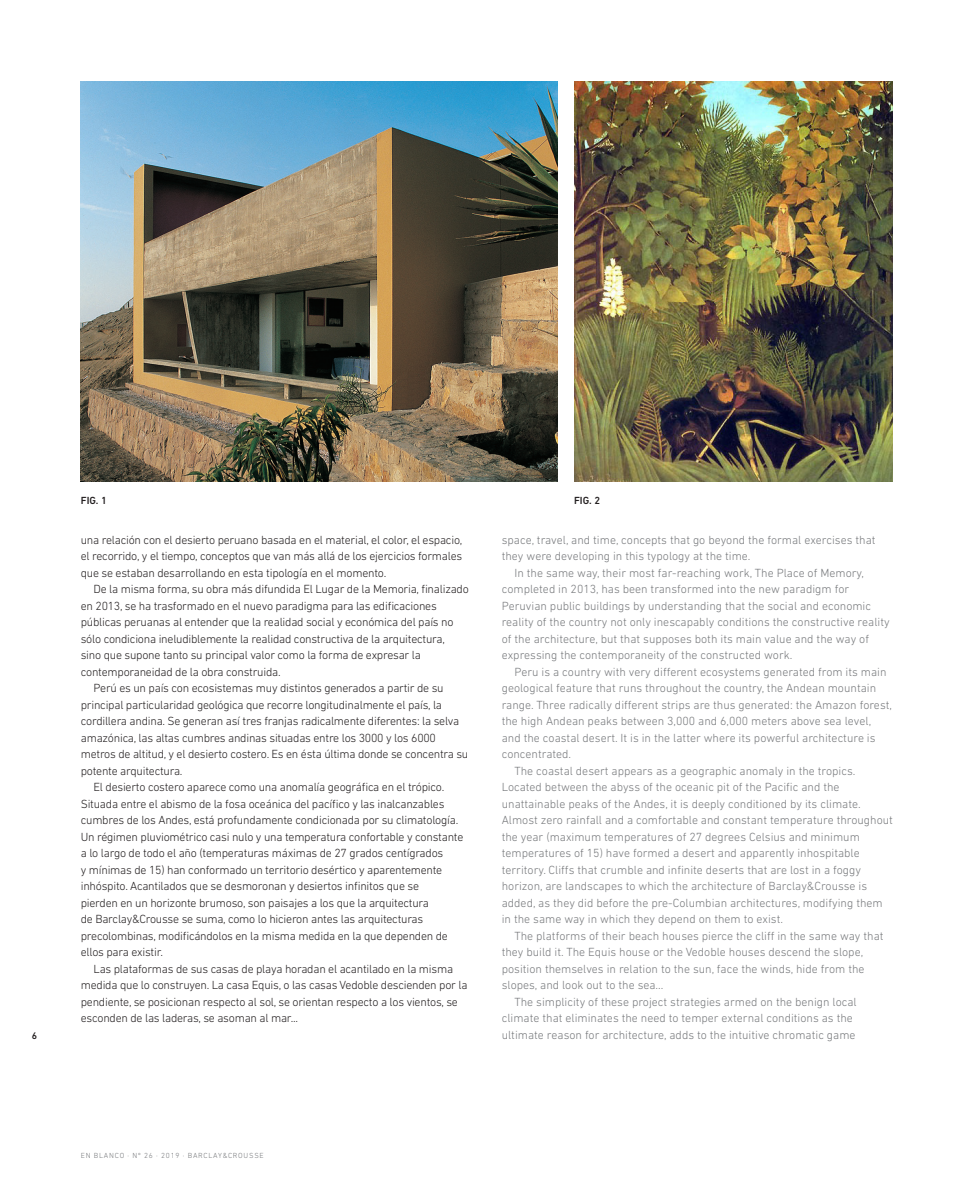
<style>
.page{position:relative;width:978px;height:1191px;background:#fff}
.page>*{position:absolute;margin:0;border:0;box-sizing:border-box;transform-origin:0 0}
.t1{font:300 12px/16.5px "DIN Next LT Pro";color:#76787b}
.t2{font:300 12px/16.5px "DIN Next LT Pro";letter-spacing:-.02em;color:#231f20;text-align:justify}
.t3{font:500 10.5px "DIN Next LT Pro";color:#231f20}
.t4{font:500 9.75px "DIN Next LT Pro";color:#231f20}
.t5{font:300 7.5px "DIN Next LT Pro";letter-spacing:.1em;color:#76787b}
</style>
<div class="page">
<img style="left:574px;top:81px;width:319px;height:400px">
<img style="left:81px;top:81px;width:476px;height:400px">
<p class="t4" style="left:32px;top:1029px;width:7px">6</p>
<p class="t3" style="left:81px;top:494px;width:28px">FIG. 1</p>
<p class="t3" style="left:574px;top:494px;width:28px">FIG. 2</p>
<p class="t2" style="left:81px;top:531px;width:383px">una relación con el desierto peruano basada en el material, el color, el espacio, el recorrido, y el tiempo, conceptos que van más allá de los ejercicios formales que se estaban desarrollando en esta tipología en el momento.</p>
<p class="t2" style="left:94px;top:580px;width:377px">De la misma forma, su obra más difundida El Lugar de la Memoria, finalizado</p>
<p class="t2" style="left:81px;top:597px;width:358px">en 2013, se ha trasformado en el nuevo paradigma para las edificaciones</p>
<p class="t2" style="left:81px;top:613px;width:374px">públicas peruanas al entender que la realidad social y económica del país no</p>
<p class="t2" style="left:81px;top:630px;width:366px">sólo condiciona ineludiblemente la realidad constructiva de la arquitectura,</p>
<p class="t2" style="left:81px;top:646px;width:342px">sino que supone tanto su principal valor como la forma de expresar la</p>
<p class="t2" style="left:81px;top:663px;width:201px">contemporaneidad de la obra construida.</p>
<p class="t2" style="left:94px;top:679px;width:352px">Perú es un país con ecosistemas muy distintos generados a partir de su</p>
<p class="t2" style="left:81px;top:696px;width:363px">principal particularidad geológica que recorre longitudinalmente el país, la</p>
<p class="t2" style="left:81px;top:712px;width:380px">cordillera andina. Se generan así tres franjas radicalmente diferentes: la selva</p>
<p class="t2" style="left:81px;top:729px;width:357px">amazónica, las altas cumbres andinas situadas entre los 3000 y los 6000</p>
<p class="t2" style="left:81px;top:745px;width:389px">metros de altitud, y el desierto costero. Es en ésta última donde se concentra su</p>
<p class="t2" style="left:81px;top:762px;width:103px">potente arquitectura.</p>
<p class="t2" style="left:94px;top:778px;width:352px">El desierto costero aparece como una anomalía geográfica en el trópico.</p>
<p class="t2" style="left:81px;top:795px;width:365px">Situada entre el abismo de la fosa oceánica del pacífico y las inalcanzables</p>
<p class="t2" style="left:81px;top:811px;width:379px">cumbres de los Andes, está profundamente condicionada por su climatología.</p>
<p class="t2" style="left:81px;top:828px;width:384px">Un régimen pluviométrico casi nulo y una temperatura confortable y constante</p>
<p class="t2" style="left:81px;top:844px;width:364px">a lo largo de todo el año (temperaturas máximas de 27 grados centígrados</p>
<p class="t2" style="left:81px;top:861px;width:363px">y mínimas de 15) han conformado un territorio desértico y aparentemente</p>
<p class="t2" style="left:81px;top:877px;width:340px">inhóspito. Acantilados que se desmoronan y desiertos infinitos que se</p>
<p class="t2" style="left:81px;top:894px;width:350px">pierden en un horizonte brumoso, son paisajes a los que la arquitectura</p>
<p class="t2" style="left:81px;top:910px;width:344px">de Barclay&amp;Crousse se suma, como lo hicieron antes las arquitecturas</p>
<p class="t2" style="left:81px;top:927px;width:369px">precolombinas, modificándolos en la misma medida en la que dependen de</p>
<p class="t2" style="left:81px;top:943px;width:84px">ellos para existir.</p>
<p class="t2" style="left:94px;top:960px;width:361px">Las plataformas de sus casas de playa horadan el acantilado en la misma</p>
<p class="t2" style="left:81px;top:976px;width:388px">medida que lo construyen. La casa Equis, o las casas Vedoble descienden por la</p>
<p class="t2" style="left:81px;top:993px;width:379px">pendiente, se posicionan respecto al sol, se orientan respecto a los vientos, se</p>
<p class="t2" style="left:81px;top:1009px;width:219px">esconden de las laderas, se asoman al mar...</p>
<p class="t1" style="left:502px;top:531px;width:375px">space, travel, and time, concepts that go beyond the formal exercises that they were developing in this typology at the time.</p>
<p class="t1" style="left:502px;top:564px;width:389px;text-indent:13px">In the same way, their most far-reaching work, The Place of Memory, completed in 2013, has been transformed into the new paradigm for Peruvian public buildings by understanding that the social and economic reality of the country not only inescapably conditions the constructive reality of the architecture, but that supposes both its main value and the way of expressing the contemporaneity of the constructed work.</p>
<p class="t1" style="left:514px;top:663px;width:374px">Peru is a country with very different ecosystems generated from its main</p>
<p class="t1" style="left:502px;top:679px;width:376px">geological feature that runs throughout the country, the Andean mountain</p>
<p class="t1" style="left:502px;top:696px;width:392px">range. Three radically different strips are thus generated: the Amazon forest,</p>
<p class="t1" style="left:502px;top:712px;width:371px">the high Andean peaks between 3,000 and 6,000 meters above sea level,</p>
<p class="t1" style="left:502px;top:729px;width:375px">and the coastal desert. It is in the latter where its powerful architecture is</p>
<p class="t1" style="left:502px;top:745px;width:71px">concentrated.</p>
<p class="t1" style="left:514px;top:762px;width:343px">The coastal desert appears as a geographic anomaly in the tropics.</p>
<p class="t1" style="left:502px;top:778px;width:339px">Located between the abyss of the oceanic pit of the Pacific and the</p>
<p class="t1" style="left:502px;top:795px;width:360px">unattainable peaks of the Andes, it is deeply conditioned by its climate.</p>
<p class="t1" style="left:502px;top:811px;width:393px">Almost zero rainfall and a comfortable and constant temperature throughout</p>
<p class="t1" style="left:502px;top:828px;width:360px">the year (maximum temperatures of 27 degrees Celsius and minimum</p>
<p class="t1" style="left:502px;top:844px;width:359px">temperatures of 15) have formed a desert and apparently inhospitable</p>
<p class="t1" style="left:502px;top:861px;width:361px">territory. Cliffs that crumble and infinite deserts that are lost in a foggy</p>
<p class="t1" style="left:502px;top:877px;width:367px">horizon, are landscapes to which the architecture of Barclay&amp;Crousse is</p>
<p class="t1" style="left:502px;top:894px;width:383px">added, as they did before the pre-Columbian architectures, modifying them</p>
<p class="t1" style="left:502px;top:910px;width:283px">in the same way in which they depend on them to exist.</p>
<p class="t1" style="left:514px;top:927px;width:371px">The platforms of their beach houses pierce the cliff in the same way that</p>
<p class="t1" style="left:502px;top:943px;width:363px">they build it. The Equis house or the Vedoble houses descend the slope,</p>
<p class="t1" style="left:502px;top:960px;width:364px">position themselves in relation to the sun, face the winds, hide from the</p>
<p class="t1" style="left:502px;top:976px;width:163px">slopes, and look out to the sea...</p>
<p class="t1" style="left:514px;top:993px;width:344px">The simplicity of these project strategies armed on the benign local</p>
<p class="t1" style="left:502px;top:1009px;width:353px">climate that eliminates the need to temper external conditions as the</p>
<p class="t1" style="left:502px;top:1026px;width:355px">ultimate reason for architecture, adds to the intuitive chromatic game</p>
<p class="t5" style="left:81px;top:1151px;width:184px">EN BLANCO · Nº 26 · 2019 · BARCLAY&amp;CROUSSE</p>
</div>
